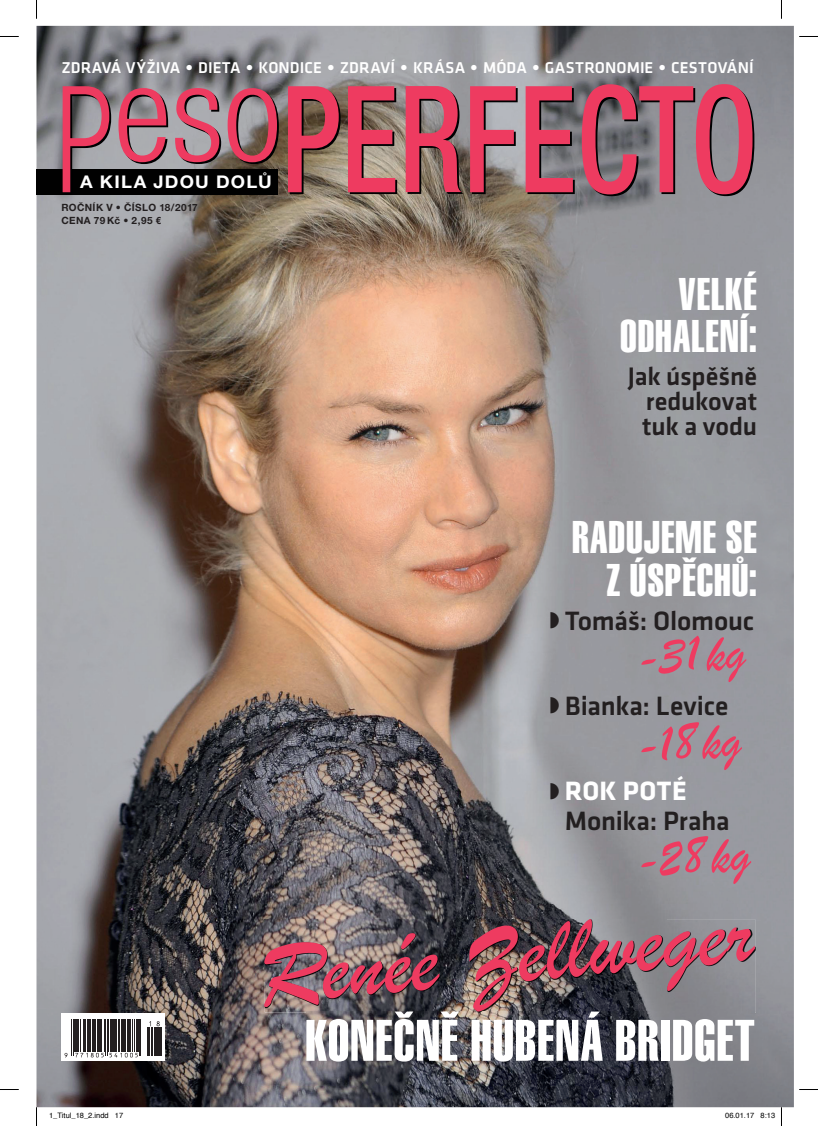
<style>
.page{position:relative;width:818px;height:1126px;background:#fff}
.page>*{position:absolute;margin:0;border:0;box-sizing:border-box;transform-origin:0 0}
.t1{font:93.75px "Brush Script";color:#ee3b60}
.t2{font:57.5px "Helvetica Compressed CE Extra";letter-spacing:.015em;color:#fff}
.t3{font:52.5px "Brush Script";color:#ee3b60}
.t4{font:45px/43.8px "Helvetica Compressed CE Extra";letter-spacing:.02em;color:#fff;text-align:right}
.t5{font:500 27.5px/30px "Klavika Basic";letter-spacing:-.01em;color:#231f20}
.t6{font:500 26.25px/25px "Klavika Basic";color:#231f20;text-align:justify}
.t7{font:700 17.5px "Helvetica Neue CE";letter-spacing:.065em;color:#fff;scale:1.05 1}
.t8{font:500 16.25px "Klavika Basic";letter-spacing:.005em;color:#fff}
.t9{font:700 10px/12.5px "Helvetica Neue CE";letter-spacing:.035em;color:#231f20}
.t10{font:7.5px "Helvetica";color:#000}
.s1{font-weight:700;font-size:20px}
.s2{font-weight:700;color:#fff}
</style>
<div class="page">
<img style="left:36px;top:26px;width:757px;height:1081px">
<svg style="left:61px;top:1013px;width:104px;height:47px"></svg>
<hr style="left:71px;top:1019px;width:1px;height:36px;background:#231f20">
<hr style="left:73px;top:1019px;width:1px;height:36px;background:#231f20">
<hr style="left:74px;top:1019px;width:2px;height:32px;background:#231f20">
<hr style="left:77px;top:1019px;width:2px;height:32px;background:#231f20">
<hr style="left:80px;top:1019px;width:1px;height:32px;background:#231f20">
<hr style="left:83px;top:1019px;width:1px;height:32px;background:#231f20">
<hr style="left:84px;top:1019px;width:2px;height:32px;background:#231f20">
<hr style="left:87px;top:1019px;width:2px;height:32px;background:#231f20">
<hr style="left:90px;top:1019px;width:1px;height:32px;background:#231f20">
<hr style="left:92px;top:1019px;width:2px;height:32px;background:#231f20">
<hr style="left:95px;top:1019px;width:1px;height:32px;background:#231f20">
<hr style="left:97px;top:1019px;width:2px;height:32px;background:#231f20">
<hr style="left:100px;top:1019px;width:1px;height:32px;background:#231f20">
<hr style="left:104px;top:1019px;width:1px;height:32px;background:#231f20">
<hr style="left:105px;top:1019px;width:1px;height:36px;background:#231f20">
<hr style="left:107px;top:1019px;width:1px;height:36px;background:#231f20">
<hr style="left:108px;top:1019px;width:1px;height:32px;background:#231f20">
<hr style="left:110px;top:1019px;width:2px;height:32px;background:#231f20">
<hr style="left:113px;top:1019px;width:1px;height:32px;background:#231f20">
<hr style="left:115px;top:1019px;width:2px;height:32px;background:#231f20">
<hr style="left:118px;top:1019px;width:2px;height:32px;background:#231f20">
<hr style="left:121px;top:1019px;width:2px;height:32px;background:#231f20">
<hr style="left:124px;top:1019px;width:2px;height:32px;background:#231f20">
<hr style="left:127px;top:1019px;width:1px;height:32px;background:#231f20">
<hr style="left:129px;top:1019px;width:2px;height:32px;background:#231f20">
<hr style="left:132px;top:1019px;width:1px;height:32px;background:#231f20">
<hr style="left:134px;top:1019px;width:1px;height:32px;background:#231f20">
<hr style="left:136px;top:1019px;width:2px;height:32px;background:#231f20">
<hr style="left:139px;top:1019px;width:1px;height:36px;background:#231f20">
<hr style="left:140px;top:1019px;width:1px;height:36px;background:#231f20">
<svg style="left:64px;top:1052px;width:3px;height:5px"></svg>
<svg style="left:75px;top:1052px;width:63px;height:5px"></svg>
<svg style="left:147px;top:1021px;width:13px;height:34px"></svg>
<hr style="left:157px;top:1026px;width:2px;height:29px;background:#231f20">
<hr style="left:160px;top:1026px;width:2px;height:29px;background:#231f20">
<div style="left:36px;top:169px;width:241px;height:25px;background:#010101"></div>
<svg style="left:63px;top:86px;width:48px;height:107px"></svg>
<svg style="left:118px;top:88px;width:50px;height:76px;background:#af6a7b"></svg>
<svg style="left:175px;top:88px;width:46px;height:76px;background:#b47282"></svg>
<svg style="left:227px;top:88px;width:52px;height:76px;background:#9f5c67"></svg>
<svg style="left:348px;top:86px;width:49px;height:108px;background:#bd5966"></svg>
<svg style="left:405px;top:86px;width:58px;height:108px;background:#b65263"></svg>
<svg style="left:470px;top:86px;width:47px;height:108px;background:#b76474"></svg>
<svg style="left:525px;top:86px;width:49px;height:108px;background:#ad4d63"></svg>
<svg style="left:288px;top:86px;width:52px;height:108px;background:#ae5159"></svg>
<svg style="left:581px;top:84px;width:173px;height:112px;background:#a65e70"></svg>
<img style="left:264px;top:919px;width:491px;height:93px">
<img style="left:306px;top:1011px;width:448px;height:1px">
<svg style="left:0;top:36px;width:19px;height:1px"></svg>
<svg style="left:799px;top:36px;width:18px;height:1px"></svg>
<svg style="left:0;top:1089px;width:19px;height:1px"></svg>
<svg style="left:799px;top:1089px;width:18px;height:1px"></svg>
<svg style="left:36px;top:0;width:1px;height:19px"></svg>
<svg style="left:36px;top:1107px;width:1px;height:18px"></svg>
<svg style="left:724px;top:1107px;width:57px;height:1px"></svg>
<p class="t8" style="left:61px;top:57px;width:693px">ZDRAVÁ VÝŽIVA <span class="s1">•</span> DIETA <span class="s1">•</span> KONDICE <span class="s1">•</span> ZDRAVÍ <span class="s1">•</span> KRÁSA <span class="s1">•</span> MÓDA <span class="s1">•</span> GASTRONOMIE <span class="s1">•</span> CESTOVÁNÍ</p>
<p class="t7" style="left:80px;top:172px;width:184px">A KILA JDOU DOLŮ</p>
<p class="t9" style="left:61px;top:201px;width:138px">ROČNÍK V • ČÍSLO 18/2017<br>CENA 79 Kč • 2,95 €</p>
<h3 class="t4" style="left:620px;top:273px;width:138px;line-height:42.5px">VELKÉ<br>ODHALENÍ:</h3>
<h3 class="t6" style="left:641px;top:363px;width:116px;text-indent:-14px">Jak úspěšně redukovat tuk a vodu</h3>
<h3 class="t4" style="left:571px;top:515px;width:186px">RADUJEME SE<br>Z ÚSPĚCHŮ:</h3>
<h3 class="t5" style="left:549px;top:605px;width:206px">◗ Tomáš: Olomouc</h3>
<h3 class="t3" style="left:630px;top:628px;width:112px;rotate:-7deg">-31 kg</h3>
<h3 class="t5" style="left:549px;top:689px;width:180px">◗ Bianka: Levice</h3>
<h3 class="t3" style="left:630px;top:716px;width:107px;rotate:-7deg">-18 kg</h3>
<h3 class="t5" style="left:564px;top:775px;width:166px;text-indent:-15px">◗ <span class="s2">ROK POTÉ<br></span>Monika: Praha</h3>
<h3 class="t3" style="left:630px;top:831px;width:117px;rotate:-7deg">-28 kg</h3>
<h1 class="t1" style="left:253px;top:917px;width:497px;rotate:-5deg">Renée Zellweger</h1>
<h2 class="t2" style="left:305px;top:1007px;width:450px">KONEČNĚ HUBENÁ BRIDGET</h2>
<p class="t10" style="left:49px;top:1109px;width:76px">1_Titul_18_2.indd 17</p>
<p class="t10" style="left:724px;top:1109px;width:52px">06.01.17 8:13</p>
</div>
